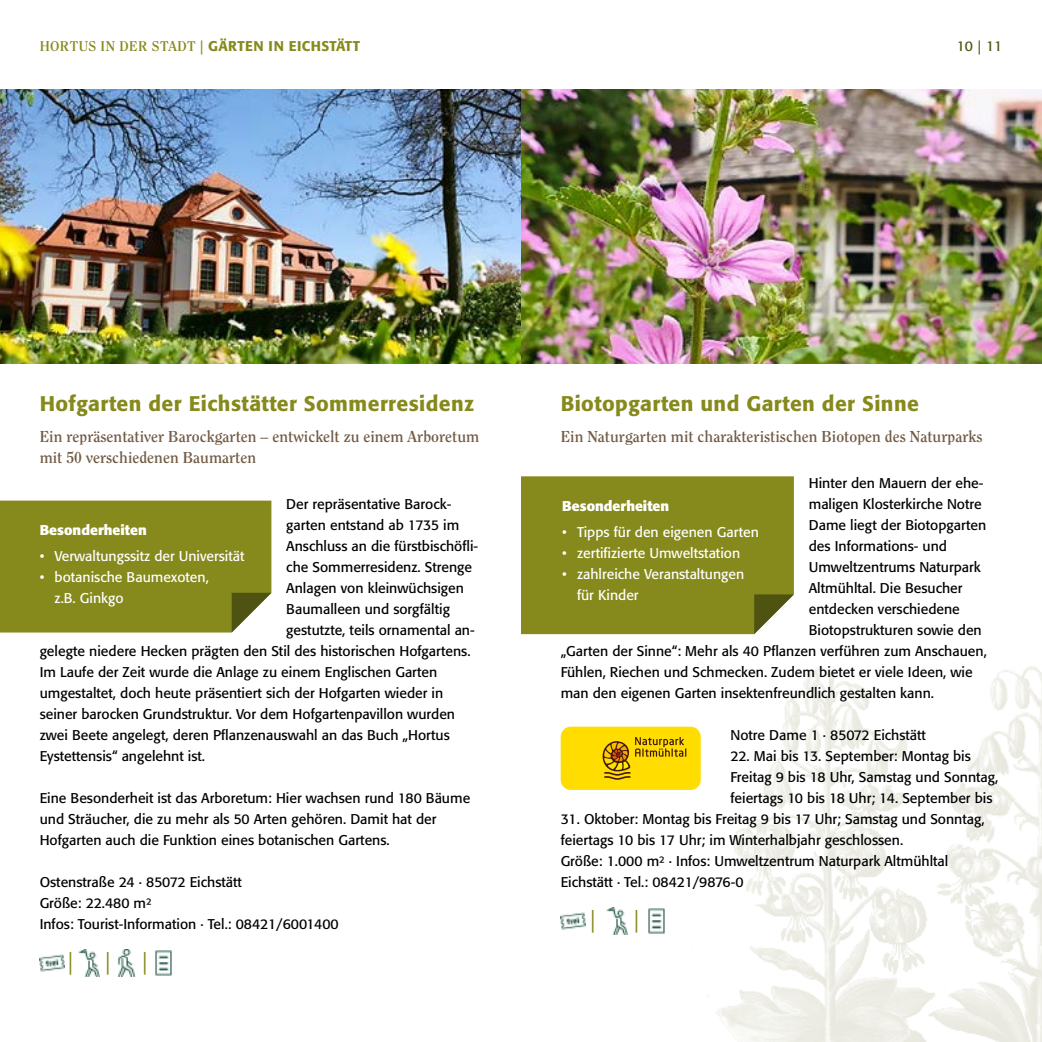
<style>
.page{position:relative;width:1042px;height:1042px;background:#fff}
.page>*{position:absolute;margin:0;border:0;box-sizing:border-box;transform-origin:0 0}
.t1{font:22.75px "Formata";color:#86891b;scale:.8 1}
.t2{font:500 21px "Formata";letter-spacing:.02em;color:#86891b}
.t3{font:700 15.75px/21px "Clearface";color:#715a44}
.t4{font:14px/21px "Formata";color:#000}
.t5{font:14px/21px "Formata";color:#fff}
.t6{font:500 14px "Formata";letter-spacing:.03em;color:#86891b}
.t7{font:700 14px "Formata";color:#fff}
.t8{font:14px "Formata";color:#4e5312}
.s1{font-family:"Clearface";font-weight:700}
.s2{font-weight:400}
</style>
<div class="page">
<img style="left:670px;top:634px;width:372px;height:408px">
<img style="left:40px;top:954px;width:24px;height:18px">
<img style="left:79px;top:949px;width:21px;height:27px">
<img style="left:118px;top:949px;width:17px;height:27px">
<img style="left:155px;top:950px;width:17px;height:26px">
<img style="left:0;top:89px;width:521px;height:274px">
<div style="left:0;top:500px;width:271px;height:132px;background:#86891b"></div>
<img style="left:561px;top:912px;width:24px;height:18px">
<img style="left:606px;top:907px;width:21px;height:27px">
<img style="left:648px;top:908px;width:17px;height:26px">
<img style="left:521px;top:89px;width:521px;height:274px">
<div style="left:521px;top:476px;width:273px;height:158px;background:#86891b"></div>
<div style="left:561px;top:726px;width:140px;height:64px;background:#fd0;border-radius:10px"></div>
<svg style="left:602px;top:737px;width:84px;height:43px"></svg>
<p class="t6" style="left:40px;top:37px;width:322px"><span class="s1">HORTUS IN DER STADT</span> <span class="s2">|</span> GÄRTEN IN EICHSTÄTT</p>
<p class="t8" style="left:957px;top:37px;width:47px">10 | 11</p>
<h2 class="t2" style="left:40px;top:391px;width:436px">Hofgarten der Eichstätter Sommerresidenz</h2>
<p class="t3" style="left:40px;top:426px;width:441px">Ein repräsentativer Barockgarten – entwickelt zu einem Arboretum mit 50 verschiedenen Baumarten</p>
<p class="t4" style="left:286px;top:493px;width:166px">Der repräsentative Barock-</p>
<p class="t4" style="left:286px;top:514px;width:175px">garten entstand ab 1735 im</p>
<p class="t4" style="left:286px;top:535px;width:193px">Anschluss an die fürstbischöfli-</p>
<p class="t4" style="left:286px;top:556px;width:187px">che Sommerresidenz. Strenge</p>
<p class="t4" style="left:286px;top:577px;width:179px">Anlagen von kleinwüchsigen</p>
<p class="t4" style="left:286px;top:598px;width:165px">Baumalleen und sorgfältig</p>
<p class="t4" style="left:286px;top:619px;width:190px">gestutzte, teils ornamental an-</p>
<p class="t4" style="left:40px;top:640px;width:432px">gelegte niedere Hecken prägten den Stil des historischen Hofgartens.</p>
<p class="t4" style="left:40px;top:661px;width:399px">Im Laufe der Zeit wurde die Anlage zu einem Englischen Garten</p>
<p class="t4" style="left:40px;top:682px;width:405px">umgestaltet, doch heute präsentiert sich der Hofgarten wieder in</p>
<p class="t4" style="left:40px;top:703px;width:417px">seiner barocken Grundstruktur. Vor dem Hofgartenpavillon wurden</p>
<p class="t4" style="left:40px;top:724px;width:412px">zwei Beete angelegt, deren Pflanzenauswahl an das Buch „Hortus</p>
<p class="t4" style="left:40px;top:745px;width:167px">Eystettensis“ angelehnt ist.</p>
<p class="t4" style="left:40px;top:787px;width:432px">Eine Besonderheit ist das Arboretum: Hier wachsen rund 180 Bäume und Sträucher, die zu mehr als 50 Arten gehören. Damit hat der<br>Hofgarten auch die Funktion eines botanischen Gartens.</p>
<p class="t4" style="left:40px;top:871px;width:300px">Ostenstraße 24 · 85072 Eichstätt<br>Größe: 22.480 m²<br>Infos: Tourist-Information · Tel.: 08421/6001400</p>
<h1 class="t1" style="left:69px;top:947px;width:7px">|</h1>
<h1 class="t1" style="left:106px;top:947px;width:7px">|</h1>
<h1 class="t1" style="left:143px;top:947px;width:7px">|</h1>
<p class="t7" style="left:40px;top:521px;width:109px">Besonderheiten</p>
<p class="t5" style="left:40px;top:545px;width:206px">• Verwaltungssitz der Universität</p>
<p class="t5" style="left:55px;top:566px;width:156px;text-indent:-15px">• botanische Baumexoten, z.B. Ginkgo</p>
<h2 class="t2" style="left:561px;top:391px;width:360px">Biotopgarten und Garten der Sinne</h2>
<p class="t3" style="left:561px;top:426px;width:423px">Ein Naturgarten mit charakteristischen Biotopen des Naturparks</p>
<p class="t4" style="left:809px;top:472px;width:176px">Hinter den Mauern der ehe-</p>
<p class="t4" style="left:809px;top:493px;width:174px">maligen Klosterkirche Notre</p>
<p class="t4" style="left:809px;top:514px;width:179px">Dame liegt der Biotopgarten</p>
<p class="t4" style="left:809px;top:535px;width:140px">des Informations- und</p>
<p class="t4" style="left:809px;top:556px;width:174px">Umweltzentrums Naturpark</p>
<p class="t4" style="left:809px;top:577px;width:155px">Altmühltal. Die Besucher</p>
<p class="t4" style="left:809px;top:598px;width:153px">entdecken verschiedene</p>
<p class="t4" style="left:809px;top:619px;width:174px">Biotopstrukturen sowie den</p>
<p class="t4" style="left:561px;top:640px;width:428px">„Garten der Sinne“: Mehr als 40 Pflanzen verführen zum Anschauen,</p>
<p class="t4" style="left:561px;top:661px;width:413px">Fühlen, Riechen und Schmecken. Zudem bietet er viele Ideen, wie</p>
<p class="t4" style="left:561px;top:682px;width:375px">man den eigenen Garten insektenfreundlich gestalten kann.</p>
<p class="t4" style="left:730px;top:724px;width:197px">Notre Dame 1 · 85072 Eichstätt</p>
<p class="t4" style="left:730px;top:745px;width:269px">22. Mai bis 13. September: Montag bis<br>Freitag 9 bis 18 Uhr, Samstag und Sonntag, feiertags 10 bis 18 Uhr; 14. September bis</p>
<p class="t4" style="left:561px;top:808px;width:425px">31. Oktober: Montag bis Freitag 9 bis 17 Uhr; Samstag und Sonntag, feiertags 10 bis 17 Uhr; im Winterhalbjahr geschlossen.<br>Größe: 1.000 m² · Infos: Umweltzentrum Naturpark Altmühltal Eichstätt · Tel.: 08421/9876-0</p>
<h1 class="t1" style="left:591px;top:905px;width:7px">|</h1>
<h1 class="t1" style="left:634px;top:905px;width:7px">|</h1>
<p class="t7" style="left:562px;top:497px;width:109px">Besonderheiten</p>
<p class="t5" style="left:562px;top:521px;width:198px">• Tipps für den eigenen Garten</p>
<p class="t5" style="left:562px;top:542px;width:179px">• zertifizierte Umweltstation</p>
<p class="t5" style="left:577px;top:563px;width:169px;text-indent:-15px">• zahlreiche Veranstaltungen für Kinder</p>
</div>
